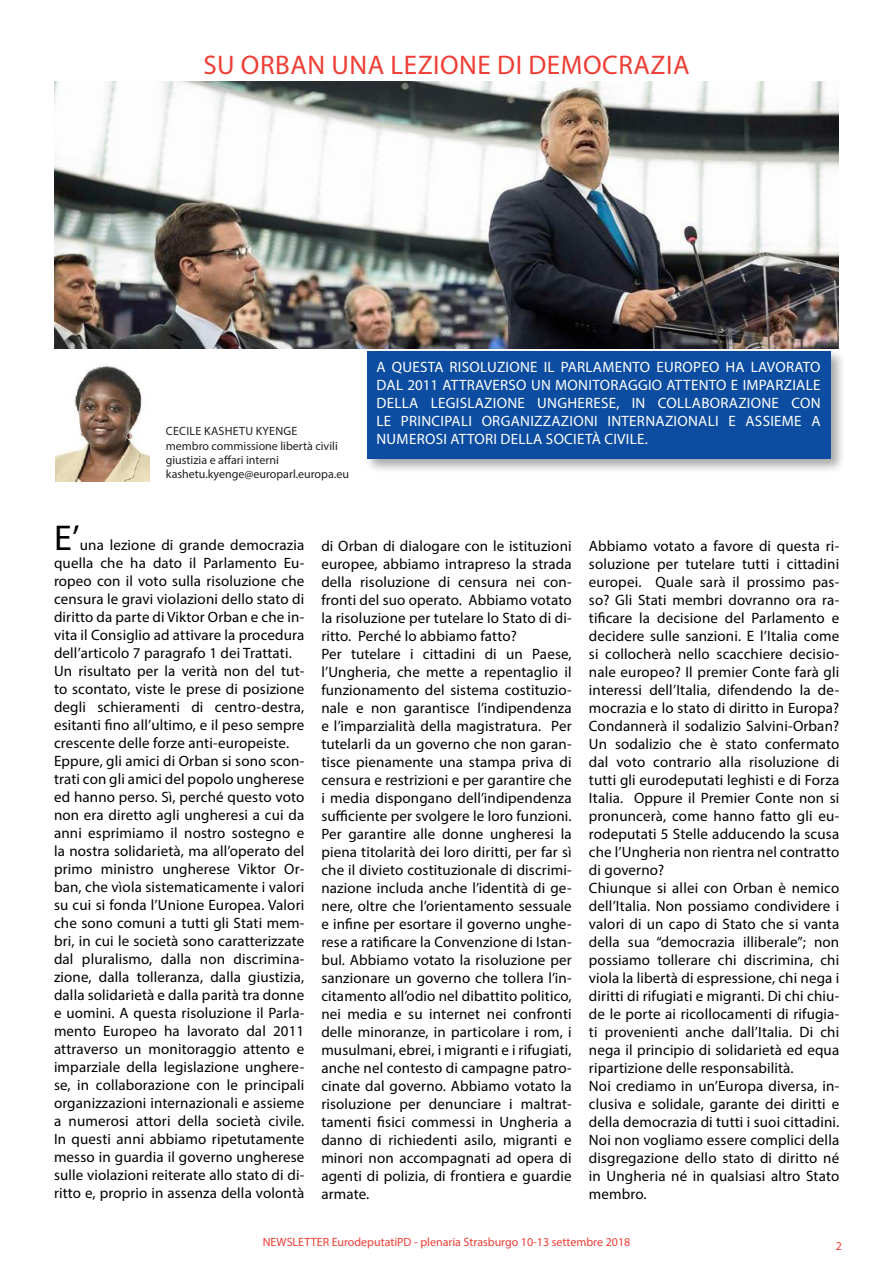
<style>
.page{position:relative;width:893px;height:1263px;background:#fff}
.page>*{position:absolute;margin:0;border:0;box-sizing:border-box;transform-origin:0 0}
.t1{font:36px "Myriad Pro";color:#000}
.t2{font:27px "Myriad Pro";letter-spacing:.02em;color:#ee3e35}
.t3{font:15px/18px "Myriad Pro";letter-spacing:.01em;color:#000}
.t4{font:15px/18px "Myriad Pro";letter-spacing:.02em;color:#fff;text-align:justify}
.t5{font:12px/14.4px "Myriad Pro";color:#231f20}
.t6{font:12px "Myriad Pro";color:#ee3e35}
</style>
<div class="page">
<img style="left:54px;top:82px;width:785px;height:267px">
<div style="left:364px;top:348px;width:481px;height:126px;background:#231f20;opacity:.4"></div>
<div style="left:367px;top:351px;width:463px;height:108px;background:#0d4da1"></div>
<img style="left:56px;top:364px;width:93px;height:117px">
<h2 class="t2" style="left:203px;top:49px;width:488px">SU ORBAN UNA LEZIONE DI DEMOCRAZIA</h2>
<p class="t5" style="left:166px;top:424px;width:185px">CECILE KASHETU KYENGE<br>membro commissione libertà civili giustizia e affari interni kashetu.kyenge@europarl.europa.eu</p>
<p class="t4" style="left:376px;top:358px;width:446px">A QUESTA RISOLUZIONE IL PARLAMENTO EUROPEO HA LAVORATO DAL 2011 ATTRAVERSO UN MONITORAGGIO ATTENTO E IMPARZIALE DELLA LEGISLAZIONE UNGHERESE, IN COLLABORAZIONE CON LE PRINCIPALI ORGANIZZAZIONI INTERNAZIONALI E ASSIEME A NUMEROSI ATTORI DELLA SOCIETÀ CIVILE.</p>
<h1 class="t1" style="left:54px;top:516px;width:27px">E’</h1>
<p class="t3" style="left:54px;top:536px;width:252px;text-indent:26px">una lezione di grande democrazia quella che ha dato il Parlamento Eu&shy;ropeo con il voto sulla risoluzione che censura le gravi violazioni dello stato di diritto da parte di Viktor Orban e che in&shy;vita il Consiglio ad attivare la procedura dell’articolo 7 paragrafo 1 dei Trattati.<br>Un risultato per la verità non del tut&shy;to scontato, viste le prese di posizione degli schieramenti di centro-destra, esitanti fino all’ultimo, e il peso sempre crescente delle forze anti-europeiste.<br>Eppure, gli amici di Orban si sono scon&shy;trati con gli amici del popolo ungherese ed hanno perso. Sì, perché questo voto non era diretto agli ungheresi a cui da anni esprimiamo il nostro sostegno e la nostra solidarietà, ma all’operato del primo ministro ungherese Viktor Or&shy;ban, che vìola sistematicamente i valori su cui si fonda l’Unione Europea. Valori che sono comuni a tutti gli Stati mem&shy;bri, in cui le società sono caratterizzate dal pluralismo, dalla non discrimina&shy;zione, dalla tolleranza, dalla giustizia, dalla solidarietà e dalla parità tra donne e uomini. A questa risoluzione il Parla&shy;mento Europeo ha lavorato dal 2011 attraverso un monitoraggio attento e imparziale della legislazione unghere&shy;se, in collaborazione con le principali organizzazioni internazionali e assieme a numerosi attori della società civile.<br>In questi anni abbiamo ripetutamente messo in guardia il governo ungherese sulle violazioni reiterate allo stato di di&shy;ritto e, proprio in assenza della volontà</p>
<p class="t3" style="left:321px;top:537px;width:252px">di Orban di dialogare con le istituzioni europee, abbiamo intrapreso la strada della risoluzione di censura nei con&shy;fronti del suo operato. Abbiamo votato la risoluzione per tutelare lo Stato di di&shy;ritto. Perché lo abbiamo fatto?<br>Per tutelare i cittadini di un Paese, l’Ungheria, che mette a repentaglio il funzionamento del sistema costituzio&shy;nale e non garantisce l’indipendenza e l’imparzialità della magistratura. Per tutelarli da un governo che non garan&shy;tisce pienamente una stampa priva di censura e restrizioni e per garantire che i media dispongano dell’indipendenza sufficiente per svolgere le loro funzioni.<br>Per garantire alle donne ungheresi la piena titolarità dei loro diritti, per far sì che il divieto costituzionale di discrimi&shy;nazione includa anche l’identità di ge&shy;nere, oltre che l’orientamento sessuale e infine per esortare il governo unghe&shy;rese a ratificare la Convenzione di Istan&shy;bul. Abbiamo votato la risoluzione per sanzionare un governo che tollera l’in&shy;citamento all’odio nel dibattito politico, nei media e su internet nei confronti delle minoranze, in particolare i rom, i musulmani, ebrei, i migranti e i rifugiati, anche nel contesto di campagne patro&shy;cinate dal governo. Abbiamo votato la risoluzione per denunciare i maltrat&shy;tamenti fisici commessi in Ungheria a danno di richiedenti asilo, migranti e minori non accompagnati ad opera di agenti di polizia, di frontiera e guardie armate.</p>
<p class="t3" style="left:589px;top:537px;width:252px">Abbiamo votato a favore di questa ri&shy;soluzione per tutelare tutti i cittadini europei. Quale sarà il prossimo pas&shy;so? Gli Stati membri dovranno ora ra&shy;tificare la decisione del Parlamento e decidere sulle sanzioni. E l’Italia come si collocherà nello scacchiere decisio&shy;nale europeo? Il premier Conte farà gli interessi dell’Italia, difendendo la de&shy;mocrazia e lo stato di diritto in Europa?<br>Condannerà il sodalizio Salvini-Orban?<br>Un sodalizio che è stato confermato dal voto contrario alla risoluzione di tutti gli eurodeputati leghisti e di Forza Italia. Oppure il Premier Conte non si pronuncerà, come hanno fatto gli eu&shy;rodeputati 5 Stelle adducendo la scusa che l’Ungheria non rientra nel contratto di governo?<br>Chiunque si allei con Orban è nemico dell’Italia. Non possiamo condividere i valori di un capo di Stato che si vanta della sua “democrazia illiberale”; non possiamo tollerare chi discrimina, chi viola la libertà di espressione, chi nega i diritti di rifugiati e migranti. Di chi chiu&shy;de le porte ai ricollocamenti di rifugia&shy;ti provenienti anche dall’Italia. Di chi nega il principio di solidarietà ed equa ripartizione delle responsabilità.<br>Noi crediamo in un’Europa diversa, in&shy;clusiva e solidale, garante dei diritti e della democrazia di tutti i suoi cittadini.<br>Noi non vogliamo essere complici della disgregazione dello stato di diritto né in Ungheria né in qualsiasi altro Stato membro.</p>
<p class="t6" style="left:263px;top:1235px;width:369px">NEWSLETTER EurodeputatiPD - plenaria Strasburgo 10-13 settembre 2018</p>
<p class="t6" style="left:836px;top:1238px;width:8px">2</p>
</div>
